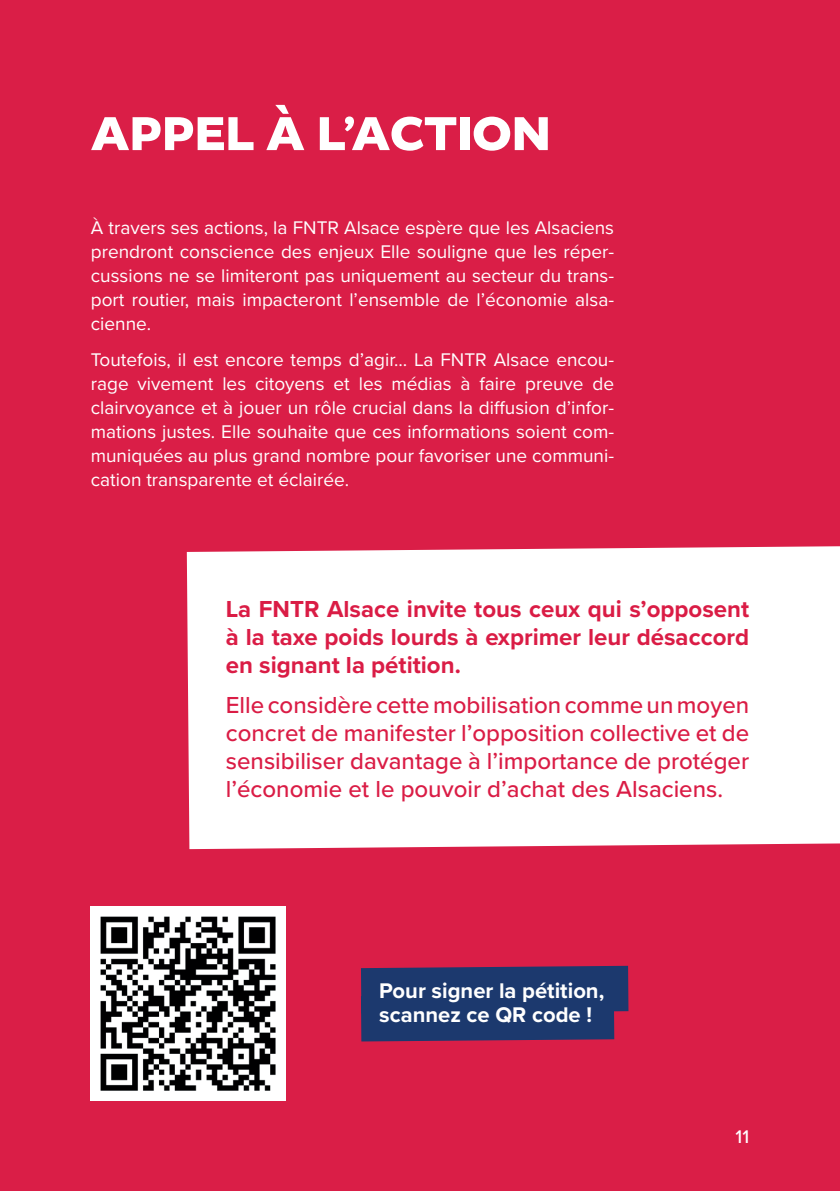
<style>
.page{position:relative;width:840px;height:1191px;background:#fff}
.page>*{position:absolute;margin:0;border:0;box-sizing:border-box;transform-origin:0 0}
.t1{font:700 50px "Altivo";color:#fff}
.t2{font:500 24px/28px "Proxima Nova";color:#da1c45;text-align:justify}
.t3{font:700 24px/28px "Proxima Nova";color:#da1c45;text-align:justify}
.t4{font:700 22px/24px "Proxima Nova";color:#fff}
.t5{font:19px/24px "Proxima Nova";color:#fff;text-align:justify}
.t6{font:500 19px "Proxima Nova";color:#fff}
</style>
<div class="page">
<div style="left:0;top:0;width:839px;height:1191px;background:#da1e47"></div>
<div style="left:187px;top:546px;width:652px;height:303px;background:#fff"></div>
<img style="left:91px;top:906px;width:194px;height:195px">
<div style="left:361px;top:965px;width:267px;height:76px;background:#1c396e"></div>
<h1 class="t1" style="left:91px;top:101px;width:461px">APPEL À L’ACTION</h1>
<p class="t5" style="left:91px;top:214px;width:524px">À travers ses actions, la FNTR Alsace espère que les Alsaciens prendront conscience des enjeux Elle souligne que les réper&shy;cussions ne se limiteront pas uniquement au secteur du trans&shy;port routier, mais impacteront l’ensemble de l’économie alsa&shy;cienne.</p>
<p class="t5" style="left:91px;top:346px;width:524px">Toutefois, il est encore temps d’agir… La FNTR Alsace encou&shy;rage vivement les citoyens et les médias à faire preuve de clairvoyance et à jouer un rôle crucial dans la diffusion d’infor&shy;mations justes. Elle souhaite que ces informations soient com&shy;muniquées au plus grand nombre pour favoriser une communi&shy;cation transparente et éclairée.</p>
<p class="t3" style="left:226px;top:594px;width:524px">La FNTR Alsace invite tous ceux qui s’opposent à la taxe poids lourds à exprimer leur désaccord en signant la pétition.</p>
<p class="t2" style="left:226px;top:690px;width:524px">Elle considère cette mobilisation comme un moyen concret de manifester l’opposition collective et de sensibiliser davantage à l’importance de protéger l’économie et le pouvoir d’achat des Alsaciens.</p>
<p class="t4" style="left:379px;top:978px;width:226px">Pour signer la pétition, scannez ce QR code !</p>
<p class="t6" style="left:735px;top:1122px;width:15px">11</p>
</div>
